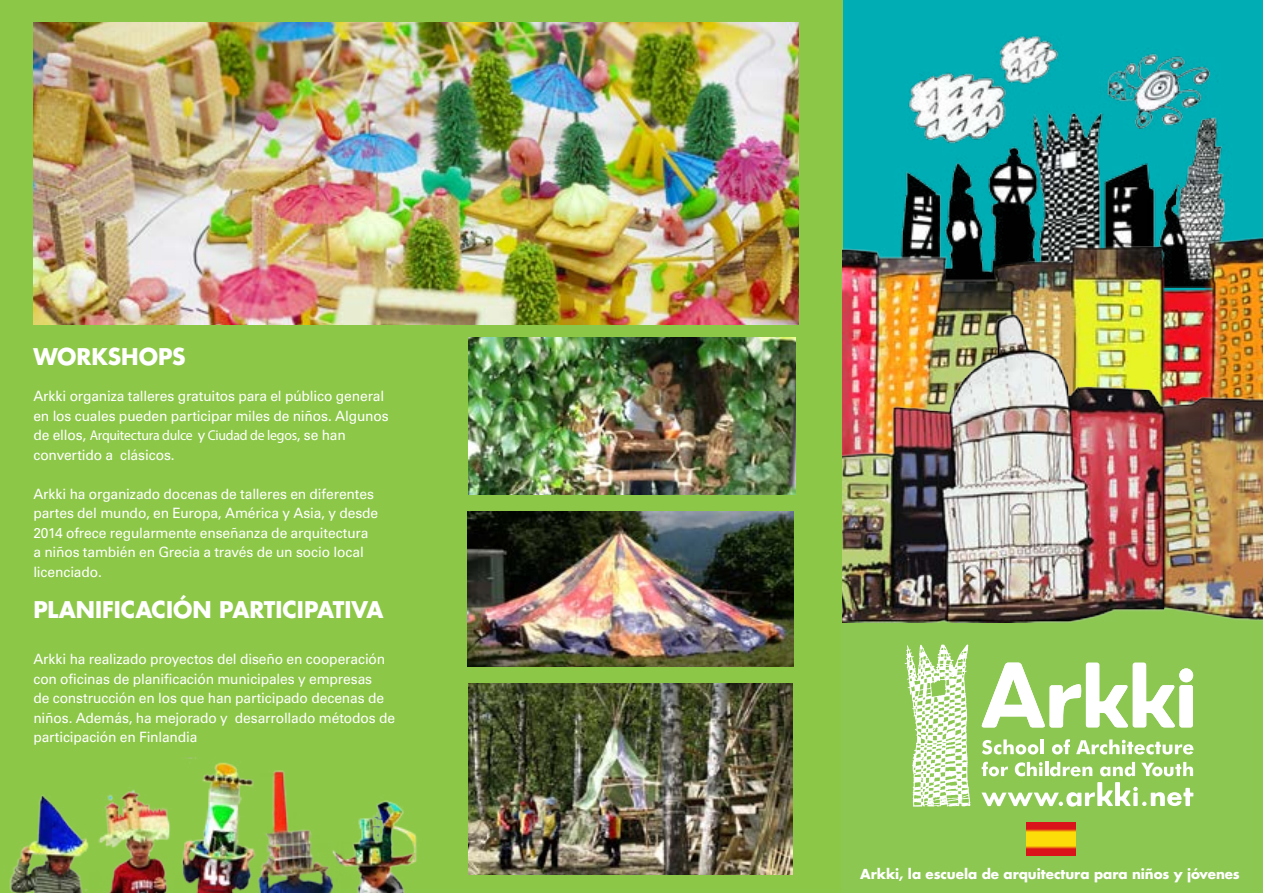
<style>
.page{position:relative;width:1263px;height:893px;background:#fff}
.page>*{position:absolute;margin:0;border:0;box-sizing:border-box;transform-origin:0 0}
.t1{font:700 22.5px "Futura";color:#fff}
.t2{font:14.25px/19.5px "Univers LT Std";letter-spacing:-.01em;color:#fff}
.t3{font:14.25px "Myriad Pro";letter-spacing:-.02em;color:#fff}
.t4{font:700 13.5px "Futura";letter-spacing:-.005em;color:#fff}
.s1{font-family:"Univers LT Std"}
</style>
<div class="page">
<div style="left:0;top:0;width:842px;height:893px;background:#8cc747"></div>
<div style="left:841px;top:601px;width:422px;height:292px;background:#8bc751"></div>
<img style="left:849px;top:0;width:410px;height:236px">
<img style="left:842px;top:236px;width:421px;height:76px">
<img style="left:842px;top:312px;width:421px;height:311px">
<img style="left:1026px;top:823px;width:49px;height:32px">
<svg style="left:904px;top:644px;width:66px;height:163px"></svg>
<div style="left:1179px;top:685px;width:14px;height:42px;background:#fff;border-radius:2px"></div>
<div style="left:1179px;top:668px;width:14px;height:14px;background:#fff;border-radius:50%"></div>
<svg style="left:981px;top:663px;width:194px;height:64px"></svg>
<svg style="left:982px;top:739px;width:56px;height:15px"></svg>
<hr style="left:1040px;top:739px;width:4px;height:15px;background:#fff">
<svg style="left:1052px;top:739px;width:18px;height:15px"></svg>
<svg style="left:1076px;top:739px;width:117px;height:15px"></svg>
<svg style="left:982px;top:762px;width:26px;height:14px"></svg>
<svg style="left:1015px;top:762px;width:27px;height:14px"></svg>
<hr style="left:1045px;top:762px;width:3px;height:14px;background:#fff">
<svg style="left:1050px;top:762px;width:42px;height:14px"></svg>
<svg style="left:1100px;top:762px;width:35px;height:14px"></svg>
<svg style="left:1141px;top:762px;width:52px;height:14px"></svg>
<svg style="left:981px;top:782px;width:212px;height:25px"></svg>
<img style="left:468px;top:683px;width:324px;height:192px">
<img style="left:467px;top:512px;width:326px;height:155px">
<img style="left:469px;top:338px;width:326px;height:157px">
<img style="left:9px;top:757px;width:408px;height:136px">
<img style="left:33px;top:22px;width:766px;height:302px">
<h1 class="t1" style="left:33px;top:342px;width:154px">WORKSHOPS</h1>
<p class="t2" style="left:33px;top:387px;width:357px">Arkki organiza talleres gratuitos para el público general en los cuales pueden participar miles de niños. Algunos</p>
<p class="t3" style="left:33px;top:427px;width:314px"><span class="s1">de ellos,</span> Arquitectura dulce <span class="s1">y</span> Ciudad de legos<span class="s1">, se han</span></p>
<p class="t2" style="left:33px;top:445px;width:143px">convertido a clásicos.</p>
<p class="t2" style="left:33px;top:484px;width:346px">Arkki ha organizado docenas de talleres en diferentes partes del mundo, en Europa, América y Asia, y desde 2014 ofrece regularmente enseñanza de arquitectura a niños también en Grecia a través de un socio local licenciado.</p>
<h1 class="t1" style="left:33px;top:594px;width:352px">PLANIFICACIÓN PARTICIPATIVA</h1>
<p class="t2" style="left:33px;top:650px;width:363px">Arkki ha realizado proyectos del diseño en cooperación con oficinas de planificación municipales y empresas<br>de construcción en los que han participado decenas de niños. Además, ha mejorado y desarrollado métodos de participación en Finlandia</p>
<p class="t4" style="left:860px;top:865px;width:381px">Arkki, la escuela de arquitectura para niños y jóvenes</p>
</div>
